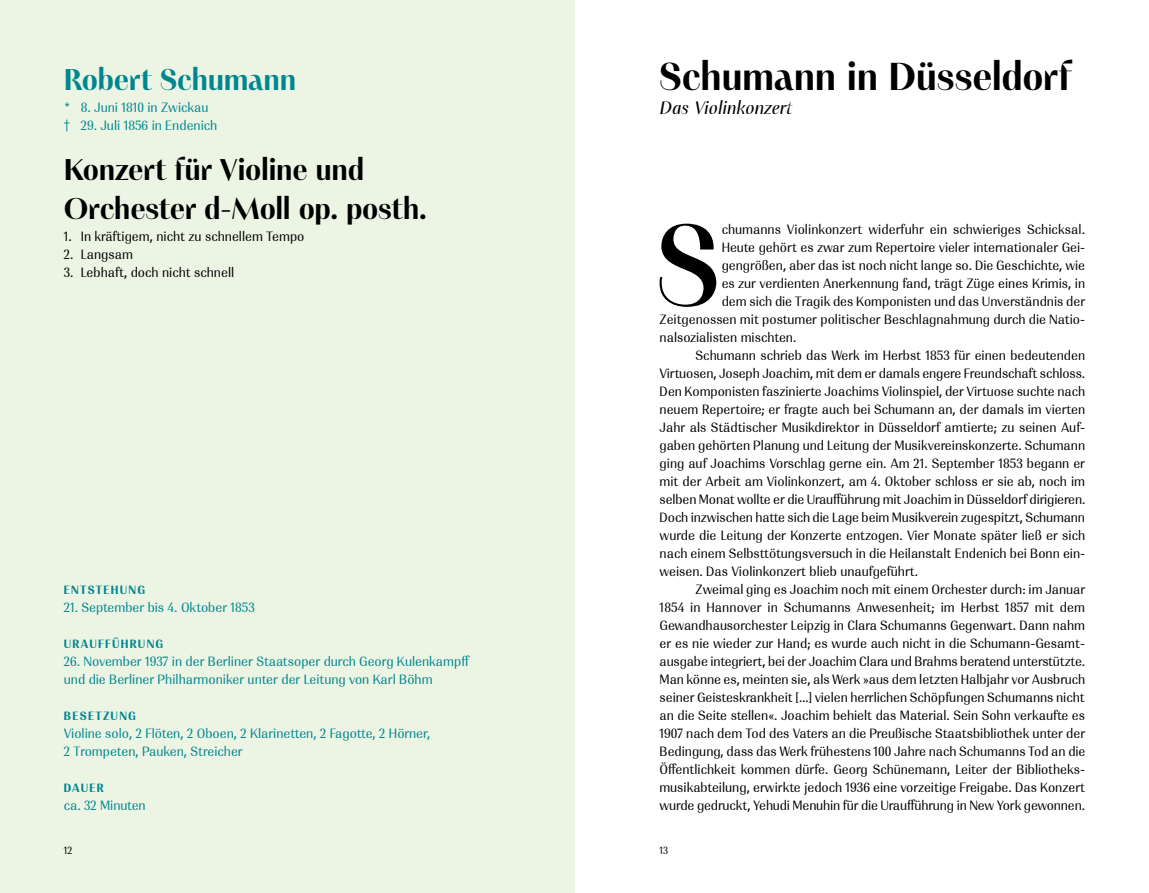
<style>
.page{position:relative;width:1149px;height:893px;background:#fff}
.page>*{position:absolute;margin:0;border:0;box-sizing:border-box;transform-origin:0 0}
.Text_normal{font:500 116.85px "PF Marlet Display";color:#000}
.Text_Headline{font:700 39px "PF Marlet Display";letter-spacing:-.015em;color:#000}
.Text_Headline-2{font:700 30px/39px "PF Marlet Display";letter-spacing:-.01em;color:#000}
.Text_Headline-3{font:700 30px "PF Marlet Display";letter-spacing:-.01em;color:#00868f}
.Text_Subline{font:italic 18px "PF Marlet Display";color:#000}
.Text_normal-2{font:13.5px "PF Marlet Text";color:#000}
.t1{font:13.5px "PF Marlet Text";color:#00868f}
</style>
<div class="page">
<div style="left:0;top:0;width:574px;height:893px;background:#ecf4e3"></div>
<p class="Text_Headline-3" style="left:64px;top:60px;width:234px">Robert Schumann</p>
<p class="t1" style="left:151px;top:99px;width:9px">■</p>
<p class="t1" style="left:155px;top:117px;width:47px">■ ■ ■</p>
<p class="Text_Headline-2" style="left:64px;top:151px;width:364px">Konzert für Violine und<br>Orchester d-Moll op. posth.</p>
<p class="Text_normal-2" style="left:156px;top:228px;width:90px">■ ▼ ◆ ▲ ■●●</p>
<p class="Text_normal-2" style="left:119px;top:264px;width:117px">▼ □ ■ ▼ ▲ ■●●</p>
<p class="t1" style="left:228px;top:653px;width:15px">●■</p>
<p class="t1" style="left:264px;top:653px;width:39px">▼ ▼▲□</p>
<p class="t1" style="left:374px;top:653px;width:56px">□ ◆● ■</p>
<p class="t1" style="left:129px;top:671px;width:15px">●■</p>
<p class="t1" style="left:175px;top:671px;width:49px">● □■</p>
<p class="t1" style="left:247px;top:671px;width:21px">◆■▼</p>
<p class="t1" style="left:319px;top:671px;width:51px">▼◆■ ❖□■</p>
<p class="t1" style="left:392px;top:671px;width:5px">●</p>
<p class="t1" style="left:74px;top:725px;width:56px">□● ■ ▲□●□</p>
<p class="t1" style="left:152px;top:725px;width:30px">●▼■</p>
<p class="t1" style="left:258px;top:725px;width:57px">● ■▼▼■</p>
<p class="t1" style="left:349px;top:725px;width:18px">□▼▼</p>
<p class="t1" style="left:85px;top:743px;width:52px">□ ▼■</p>
<p class="t1" style="left:156px;top:743px;width:48px">◆ ■ ▼</p>
<p class="t1" style="left:84px;top:797px;width:63px">✓ ■◆▼ ■</p>
<p class="Text_Headline" style="left:659px;top:51px;width:413px">Schumann in Düsseldorf</p>
<p class="Text_Subline" style="left:659px;top:96px;width:134px">Das Violinkonzert</p>
<p class="Text_normal" style="left:655px;top:191px;width:68px">S</p>
<p class="Text_normal-2" style="left:734px;top:221px;width:106px">◆ ■■▲ □● ■ □■</p>
<p class="Text_normal-2" style="left:904px;top:221px;width:56px">◆ ■ ▲</p>
<p class="Text_normal-2" style="left:721px;top:239px;width:29px">★ ◆▼</p>
<p class="Text_normal-2" style="left:976px;top:239px;width:71px">■▼ ■▼□■ ●</p>
<p class="Text_normal-2" style="left:735px;top:257px;width:9px">■</p>
<p class="Text_normal-2" style="left:775px;top:257px;width:9px">■</p>
<p class="Text_normal-2" style="left:832px;top:257px;width:107px">▲ ▲▼ ■□ ■ ▼ ● ■</p>
<p class="Text_normal-2" style="left:728px;top:275px;width:39px">▲ ◆ ❖</p>
<p class="Text_normal-2" style="left:793px;top:275px;width:46px">■▼ ■ ■</p>
<p class="Text_normal-2" style="left:863px;top:275px;width:30px">■■◆■</p>
<p class="Text_normal-2" style="left:889px;top:293px;width:60px">□■ ▲▼ ■ ◆■</p>
<p class="Text_normal-2" style="left:972px;top:293px;width:92px">▲ ■❖ ▲▼■ ■▲</p>
<p class="Text_normal-2" style="left:676px;top:311px;width:61px">▼ ■□▲▲ ■</p>
<p class="Text_normal-2" style="left:753px;top:311px;width:42px">▼ □▲▼◆</p>
<p class="Text_normal-2" style="left:827px;top:311px;width:29px">□●▼▲</p>
<p class="Text_normal-2" style="left:898px;top:311px;width:46px">▲●■</p>
<p class="Text_normal-2" style="left:659px;top:329px;width:79px">■ ●▲□ ●▲▼ ■</p>
<p class="Text_normal-2" style="left:754px;top:329px;width:40px">▲ ▼■</p>
<p class="Text_normal-2" style="left:716px;top:347px;width:52px">◆ ■■ ▲</p>
<p class="Text_normal-2" style="left:882px;top:347px;width:40px">★ ▲▼</p>
<p class="Text_normal-2" style="left:1038px;top:347px;width:48px">◆▼■ ■</p>
<p class="Text_normal-2" style="left:674px;top:365px;width:66px">▼◆□▲ ■ □▲</p>
<p class="Text_normal-2" style="left:910px;top:365px;width:27px">●▲ ■</p>
<p class="Text_normal-2" style="left:980px;top:365px;width:29px">◆■ ▲</p>
<p class="Text_normal-2" style="left:1032px;top:365px;width:51px">▼ ▲ ●□▲▲</p>
<p class="Text_normal-2" style="left:717px;top:383px;width:122px">□■▲▼■ ▲ ■ ▼ □</p>
<p class="Text_normal-2" style="left:872px;top:383px;width:48px">▲ □● ■▲</p>
<p class="Text_normal-2" style="left:935px;top:383px;width:5px">●</p>
<p class="Text_normal-2" style="left:981px;top:383px;width:84px">▼◆□▲ ▲◆ ▼ ■</p>
<p class="Text_normal-2" style="left:894px;top:401px;width:59px">◆ ■■ ■</p>
<p class="Text_normal-2" style="left:1045px;top:401px;width:41px">❖ ▼■</p>
<p class="Text_normal-2" style="left:696px;top:419px;width:56px">●▲ ▼ ▼▲</p>
<p class="Text_normal-2" style="left:842px;top:419px;width:90px">▼□ ■ ✓▲▲ ● □</p>
<p class="Text_normal-2" style="left:1007px;top:419px;width:70px">◆ ▲■■ ◆</p>
<p class="Text_normal-2" style="left:687px;top:437px;width:9px">■</p>
<p class="Text_normal-2" style="left:731px;top:437px;width:87px">▼ ■ ● ■◆■ ◆■</p>
<p class="Text_normal-2" style="left:842px;top:437px;width:20px">▼◆■</p>
<p class="Text_normal-2" style="left:904px;top:437px;width:31px">◆▲ ❖</p>
<p class="Text_normal-2" style="left:954px;top:437px;width:36px">■▲ □■</p>
<p class="Text_normal-2" style="left:1045px;top:437px;width:41px">◆ ■■</p>
<p class="Text_normal-2" style="left:669px;top:455px;width:56px">■ ◆ □</p>
<p class="Text_normal-2" style="left:759px;top:455px;width:53px">▲ □▲ ●</p>
<p class="Text_normal-2" style="left:1016px;top:455px;width:54px">✓ ■■</p>
<p class="Text_normal-2" style="left:777px;top:473px;width:43px">□●■ □■</p>
<p class="Text_normal-2" style="left:934px;top:473px;width:44px">▲ ●□▲▲</p>
<p class="Text_normal-2" style="left:659px;top:491px;width:106px">▲ ● ■ □■ ▼ □●●▼</p>
<p class="Text_normal-2" style="left:826px;top:491px;width:48px">◆✓ ◆■</p>
<p class="Text_normal-2" style="left:956px;top:491px;width:63px">■ ✓▲▲ ● □</p>
<p class="Text_normal-2" style="left:1074px;top:491px;width:9px">■</p>
<p class="Text_normal-2" style="left:719px;top:509px;width:76px">▲ ■ ▼▼ ▲</p>
<p class="Text_normal-2" style="left:901px;top:509px;width:30px">◆▲ ❖</p>
<p class="Text_normal-2" style="left:950px;top:509px;width:70px">■ ◆ ▲▼▼</p>
<p class="Text_normal-2" style="left:1045px;top:509px;width:40px">◆ ■■</p>
<p class="Text_normal-2" style="left:736px;top:527px;width:20px">▼◆■</p>
<p class="Text_normal-2" style="left:830px;top:527px;width:70px">▼ ■▼□ ■</p>
<p class="Text_normal-2" style="left:943px;top:527px;width:82px">□■▼ ▲ ▼ ●</p>
<p class="Text_normal-2" style="left:659px;top:545px;width:9px">■</p>
<p class="Text_normal-2" style="left:700px;top:545px;width:9px">■</p>
<p class="Text_normal-2" style="left:743px;top:545px;width:97px">● ▲▼▼ ▼◆■ ▲❖ ▲◆</p>
<p class="Text_normal-2" style="left:858px;top:545px;width:133px">■ ★ ●■▲▼●▼ ■ ■</p>
<p class="Text_normal-2" style="left:1038px;top:545px;width:43px">□■■ ■</p>
<p class="Text_normal-2" style="left:721px;top:563px;width:63px">▲ □●■ □■</p>
<p class="Text_normal-2" style="left:840px;top:563px;width:30px">◆■ ◆</p>
<p class="Text_normal-2" style="left:677px;top:599px;width:74px">✔ ■ ★ ■■□❖</p>
<p class="Text_normal-2" style="left:829px;top:599px;width:80px">■■▲ ■ ▲ ■</p>
<p class="Text_normal-2" style="left:691px;top:617px;width:51px">■ ◆▲□</p>
<p class="Text_normal-2" style="left:900px;top:617px;width:47px">◆ ■■▲</p>
<p class="Text_normal-2" style="left:1034px;top:617px;width:26px">■■ ■</p>
<p class="Text_normal-2" style="left:761px;top:635px;width:40px">◆ ★ ■</p>
<p class="Text_normal-2" style="left:877px;top:635px;width:69px">◆ ■ ▼ ■</p>
<p class="Text_normal-2" style="left:990px;top:635px;width:41px">◆ ■■</p>
<p class="Text_normal-2" style="left:866px;top:653px;width:39px">● ◆■</p>
<p class="Text_normal-2" style="left:951px;top:653px;width:125px">▲ ▼ ■ ◆■▼ ▲▼✓▼ ▼</p>
<p class="Text_normal-2" style="left:676px;top:671px;width:61px">■ ■■ ▲</p>
<p class="Text_normal-2" style="left:763px;top:671px;width:36px">■▼ ■ ▲</p>
<p class="Text_normal-2" style="left:919px;top:671px;width:62px">●▼▼■ ★●</p>
<p class="Text_normal-2" style="left:1011px;top:671px;width:62px">❖□ ◆▲ ◆</p>
<p class="Text_normal-2" style="left:715px;top:689px;width:25px">▲▼ ▲</p>
<p class="Text_normal-2" style="left:814px;top:689px;width:35px">❖●■</p>
<p class="Text_normal-2" style="left:949px;top:689px;width:37px">◆■ ■</p>
<p class="Text_normal-2" style="left:1007px;top:689px;width:78px">◆ ■■▲ ■ ▼</p>
<p class="Text_normal-2" style="left:666px;top:707px;width:9px">■</p>
<p class="Text_normal-2" style="left:715px;top:707px;width:54px">▼ ▲▼ ●● ■</p>
<p class="Text_normal-2" style="left:943px;top:707px;width:79px">● ■ □ ■ ❖</p>
<p class="Text_normal-2" style="left:1045px;top:707px;width:41px">◆ ▼ ▲</p>
<p class="Text_normal-2" style="left:686px;top:725px;width:9px">■</p>
<p class="Text_normal-2" style="left:806px;top:725px;width:41px">▼ ▲ ■</p>
<p class="Text_normal-2" style="left:942px;top:725px;width:32px">▼ ▼▲</p>
<p class="Text_normal-2" style="left:990px;top:725px;width:20px">●□▼</p>
<p class="Text_normal-2" style="left:1032px;top:725px;width:21px">◆■▼</p>
<p class="Text_normal-2" style="left:684px;top:743px;width:30px">■ ◆■</p>
<p class="Text_normal-2" style="left:819px;top:743px;width:53px">✓ ▲▼ ■▲</p>
<p class="Text_normal-2" style="left:928px;top:743px;width:9px">■</p>
<p class="Text_normal-2" style="left:979px;top:743px;width:63px">◆ ■■▲ □</p>
<p class="Text_normal-2" style="left:1058px;top:743px;width:9px">■</p>
<p class="Text_normal-2" style="left:682px;top:761px;width:17px">■▼●</p>
<p class="Text_normal-2" style="left:1034px;top:761px;width:20px">●□▼</p>
<p class="Text_normal-2" style="left:707px;top:779px;width:33px">▼ ●◆■</p>
<p class="Text_normal-2" style="left:856px;top:779px;width:58px">✓ ■ ❖□</p>
<p class="Text_normal-2" style="left:1030px;top:779px;width:33px">▲ □■</p>
<p class="Text_normal-2" style="left:772px;top:797px;width:82px">◆ ■◆ ■ ✓</p>
<p class="Text_normal-2" style="left:899px;top:797px;width:68px">◆✓ ◆■ ■</p>
<p class="Text_normal-2" style="left:1046px;top:797px;width:37px">□■■ ■</p>
</div>
